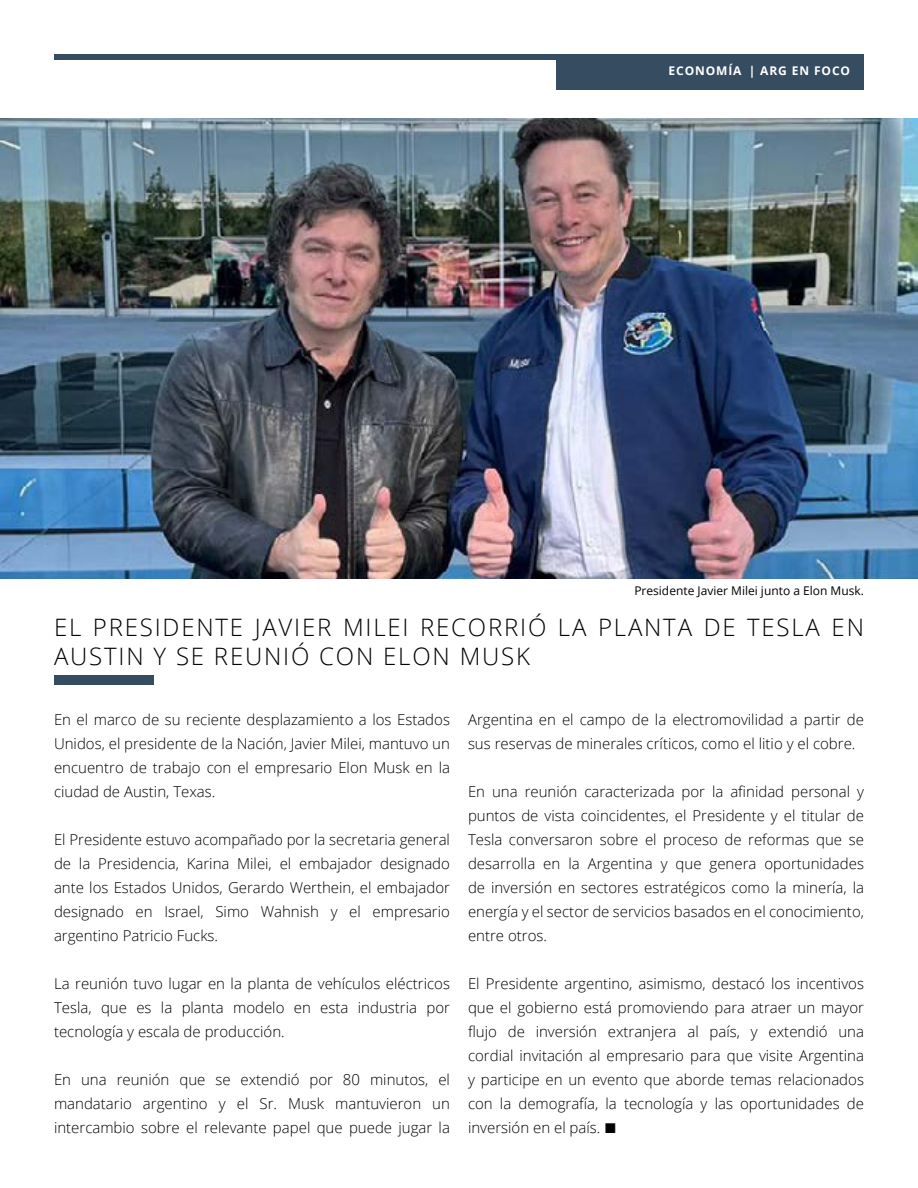
<style>
.page{position:relative;width:918px;height:1188px;background:#fff}
.page>*{position:absolute;margin:0;border:0;box-sizing:border-box;transform-origin:0 0}
.t1{font:300 24px/28.8px "Open Sans";letter-spacing:.075em;color:#000}
.t2{font:300 15px/24px "Open Sans";color:#000;text-align:justify}
.t3{font:12px "Open Sans";color:#000}
.t4{font:700 12px "Open Sans";letter-spacing:.075em;color:#fff}
.s1{font-family:"Arial";font-weight:700;font-size:21px}
</style>
<div class="page">
<div style="left:54px;top:54px;width:810px;height:5px;background:#364d61"></div>
<div style="left:556px;top:54px;width:308px;height:36px;background:#364d61"></div>
<img style="left:0;top:118px;width:918px;height:461px">
<div style="left:54px;top:675px;width:100px;height:10px;background:#364d61"></div>
<p class="t4" style="left:669px;top:62px;width:19px">ECONO</p>
<p class="t4" style="left:716px;top:62px;width:135px">MÍA | ARG EN FOCO</p>
<p class="t3" style="left:634px;top:582px;width:231px">Presidente Javier Milei junto a Elon Musk.</p>
<h1 class="t1" style="left:54px;top:613px;width:811px">EL PRESIDENTE JAVIER MILEI RECORRIÓ LA PLANTA DE TESLA EN<br>AUSTIN Y SE REUNIÓ CON ELON MUSK</h1>
<p class="t2" style="left:54px;top:707px;width:398px">En el marco de su reciente desplazamiento a los Estados Unidos, el presidente de la Nación, Javier Milei, mantuvo un encuentro de trabajo con el empresario Elon Musk en la ciudad de Austin, Texas.</p>
<p class="t2" style="left:54px;top:827px;width:398px">El Presidente estuvo acompañado por la secretaria general de la Presidencia, Karina Milei, el embajador designado ante los Estados Unidos, Gerardo Werthein, el embajador designado en Israel, Simo Wahnish y el empresario argentino Patricio Fucks.</p>
<p class="t2" style="left:54px;top:971px;width:398px">La reunión tuvo lugar en la planta de vehículos eléctricos Tesla, que es la planta modelo en esta industria por tecnología y escala de producción.</p>
<p class="t2" style="left:54px;top:1067px;width:398px">En una reunión que se extendió por 80 minutos, el mandatario argentino y el Sr. Musk mantuvieron un intercambio sobre el relevante papel que puede jugar la</p>
<p class="t2" style="left:468px;top:707px;width:398px">Argentina en el campo de la electromovilidad a partir de sus reservas de minerales críticos, como el litio y el cobre.</p>
<p class="t2" style="left:468px;top:779px;width:398px">En una reunión caracterizada por la afinidad personal y puntos de vista coincidentes, el Presidente y el titular de Tesla conversaron sobre el proceso de reformas que se desarrolla en la Argentina y que genera oportunidades de inversión en sectores estratégicos como la minería, la energía y el sector de servicios basados en el conocimiento, entre otros.</p>
<p class="t2" style="left:468px;top:971px;width:398px">El Presidente argentino, asimismo, destacó los incentivos que el gobierno está promoviendo para atraer un mayor flujo de inversión extranjera al país, y extendió una cordial invitación al empresario para que visite Argentina y participe en un evento que aborde temas relacionados con la demografía, la tecnología y las oportunidades de inversión en el país. <span class="s1">■</span></p>
</div>
